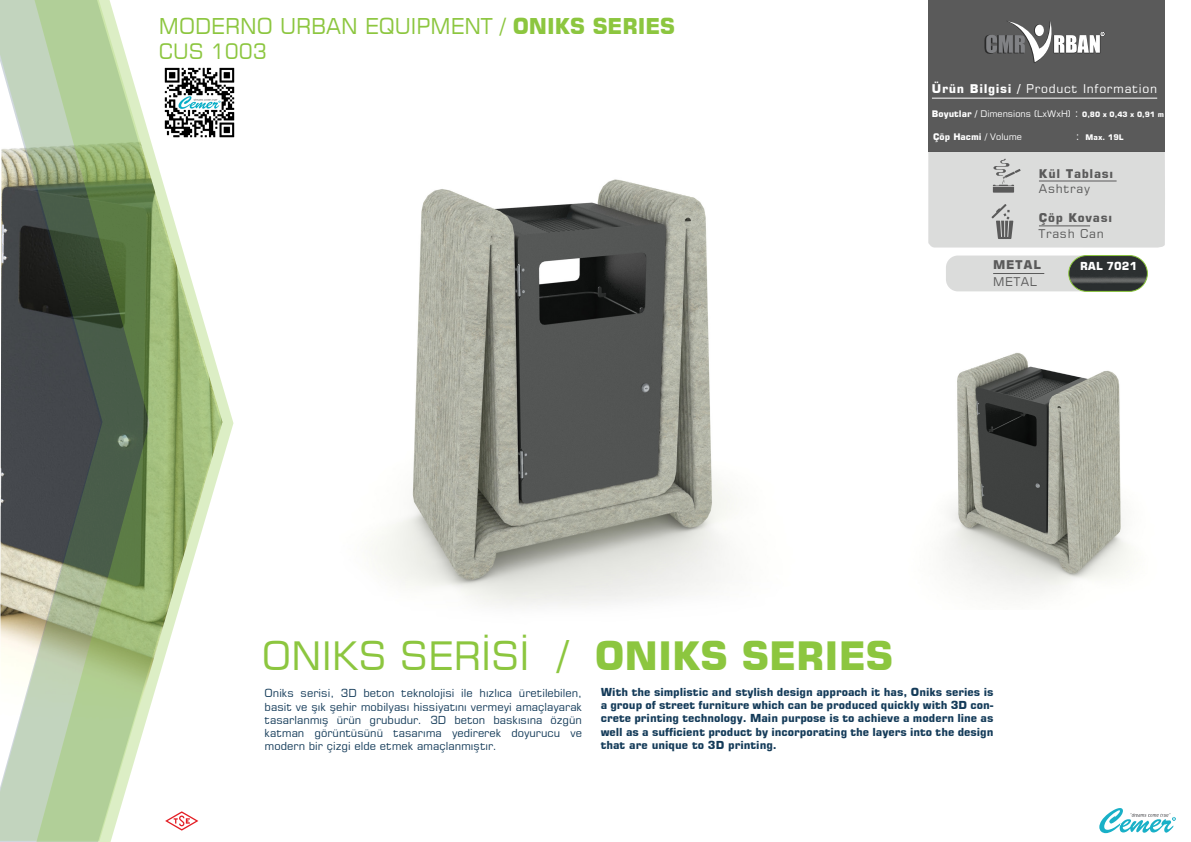
<style>
.page{position:relative;width:1191px;height:842px;background:#fff}
.page>*{position:absolute;margin:0;border:0;box-sizing:border-box;transform-origin:0 0}
.t1{font:39px "Square 721 BT";color:#8cc63f}
.t2{font:21.7px "Square 721 BT";color:#8cc63f}
.t3{font:21px "Square 721 BT";color:#8cc63f}
.t4{font:12px "Square 721 BT";letter-spacing:.055em;color:#fff}
.t5{font:700 12px "Square 721 BT";letter-spacing:.055em;color:#5a5a5a}
.t6{font:12px "Square 721 BT";letter-spacing:.055em;color:#5a5a5a}
.t7{font:700 11px/13.2px "Square 721 BT";color:#143b59;text-align:justify}
.t8{font:11px/13.2px "Square 721 BT";color:#143b59;text-align:justify}
.t9{font:700 11px "Square 721 BT";color:#fff}
.t10{font:9px "Square 721 BT";color:#fff}
.t11{font:700 9px "Square 721 BT";color:#fff}
.t12{font:700 7.7px "Square 721 BT";color:#fff}
.s1{font-weight:700}
.s2{font-size:11px}
.s3{font-weight:700;font-size:7.3px}
.s4{font-weight:400}
.s5{font-weight:400;font-size:11px}
.s6{font-size:40px}
</style>
<div class="page">
<img style="left:233px;top:179px;width:501px;height:428px">
<svg style="left:0;top:0;width:222px;height:841px"></svg>
<svg style="left:1099px;top:808px;width:76px;height:25px"></svg>
<div style="left:928px;top:0;width:236px;height:151px;background:#5a5a5a"></div>
<hr style="left:932px;top:98px;width:225px;height:1px;background:#fff">
<img style="left:985px;top:33px;width:120px;height:30px">
<svg style="left:986px;top:21px;width:118px;height:41px"></svg>
<img style="left:159px;top:62px;width:76px;height:81px">
<svg style="left:165px;top:811px;width:33px;height:20px"></svg>
<img style="left:943px;top:353px;width:188px;height:243px">
<svg style="left:928px;top:151px;width:237px;height:97px;background:#d6d7d6"></svg>
<div style="left:946px;top:255px;width:136px;height:36px;background:#dbdcdb"></div>
<hr style="left:993px;top:273px;width:51px;height:1px;background:#5a5a5a">
<img style="left:1068px;top:256px;width:79px;height:35px">
<div style="left:1068px;top:255px;width:79px;height:37px;border:1px solid #8cc63f;border-radius:18px"></div>
<h2 class="t2" style="left:159px;top:13px;width:518px">MODERNO URBAN EQUIPMENT / <span class="s1">ONIKS SERIES</span></h2>
<h3 class="t3" style="left:159px;top:38px;width:109px">CUS 1003</h3>
<p class="t4" style="left:932px;top:81px;width:227px"><span class="s1">Ürün Bilgisi /</span> Product Information</p>
<p class="t10" style="left:932px;top:109px;width:233px"><span class="s1">Boyutlar /</span> Dimensions (LxWxH) <span class="s2">:</span> <span class="s3">0,80 x 0,43 x 0,91 m</span></p>
<p class="t11" style="left:933px;top:131px;width:90px">Çöp Hacmi <span class="s4">/ Volume</span></p>
<p class="t12" style="left:1076px;top:132px;width:49px"><span class="s5">:</span> Max. 19L</p>
<p class="t5" style="left:1039px;top:166px;width:76px">Kül Tablası</p>
<p class="t6" style="left:1039px;top:181px;width:53px">Ashtray</p>
<p class="t5" style="left:1039px;top:210px;width:75px">Çöp Kovası</p>
<p class="t6" style="left:1039px;top:226px;width:66px">Trash Can</p>
<p class="t5" style="left:993px;top:257px;width:49px">METAL</p>
<p class="t6" style="left:993px;top:274px;width:45px">METAL</p>
<p class="t9" style="left:1080px;top:259px;width:58px">RAL 7021</p>
<h1 class="t1" style="left:262px;top:631px;width:633px">ONIKS SERİSİ <span class="s6">/</span> <span class="s1">ONIKS SERIES</span></h1>
<p class="t8" style="left:265px;top:687px;width:319px">Oniks serisi, 3D beton teknolojisi ile hızlıca üretilebilen, basit ve şık şehir mobilyası hissiyatını vermeyi amaçlayarak tasarlanmış ürün grubudur. 3D beton baskısına özgün katman görüntüsünü tasarıma yedirerek doyurucu ve modern bir çizgi elde etmek amaçlanmıştır.</p>
<p class="t7" style="left:600px;top:685px;width:394px">With the simplistic and stylish design approach it has, Oniks series is a group of street furniture which can be produced quickly with 3D con&shy;crete printing technology. Main purpose is to achieve a modern line as well as a sufficient product by incorporating the layers into the design that are unique to 3D printing.</p>
</div>
